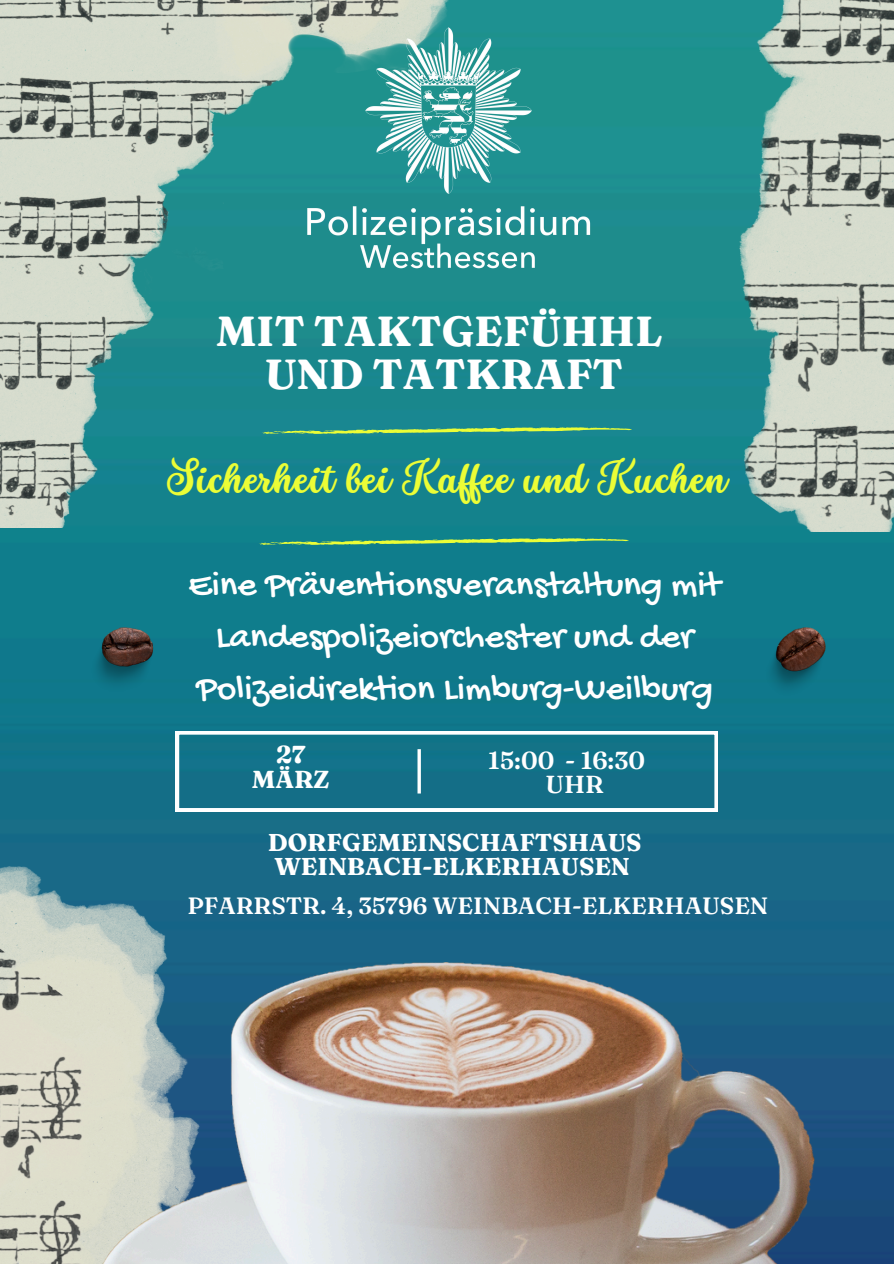
<style>
.page{position:relative;width:894px;height:1264px;background:#fff}
.page>*{position:absolute;margin:0;border:0;box-sizing:border-box;transform-origin:0 0}
.t1{font:700 42px/42.8px "Fraunces 9 pt";color:#fff;text-align:center}
.t2{font:39.15px "Stars Love";color:#ebfd36}
.t3{font:37.05px/51.8px "Gochi Hand";color:#fff;text-align:center}
.t4{font:600 24.6px "Fraunces 9 pt";color:#fff}
.t5{font:700 24.6px "Fraunces 9 pt";color:#fff}
.t6{font:700 24.3px "Fraunces 9 pt";color:#fff}
.t7{font:600 23.55px "Fraunces 9 pt";color:#fff}
</style>
<div class="page">
<img style="left:0;top:0;width:893px;height:1263px">
<img style="left:0;top:855px;width:199px;height:408px">
<img style="left:96px;top:962px;width:717px;height:301px">
<img style="left:89px;top:627px;width:68px;height:67px">
<img style="left:763px;top:627px;width:62px;height:71px">
<svg style="left:176px;top:731px;width:541px;height:80px;background:#287d93"></svg>
<svg style="left:417px;top:749px;width:4px;height:44px"></svg>
<svg style="left:497px;top:427px;width:135px;height:7px"></svg>
<svg style="left:258px;top:538px;width:370px;height:7px;background:#63af6a"></svg>
<img style="left:697px;top:0;width:196px;height:531px">
<img style="left:0;top:0;width:497px;height:527px">
<img style="left:291px;top:10px;width:316px;height:276px">
<p class="t1" style="left:216px;top:309px;width:448px">MIT TAKTGEFÜHHL<br>UND TATKRAFT</p>
<p class="t2" style="left:167px;top:457px;width:560px">Sicherheit bei Kaffee und Kuchen</p>
<p class="t3" style="left:188px;top:561px;width:533px">Eine Präventionsveranstaltung mit<br>Landespolizeiorchester und der<br>Polizeidirektion Limburg-Weilburg</p>
<p class="t5" style="left:276px;top:739px;width:31px">27</p>
<h1 class="t5" style="left:252px;top:763px;width:79px">MÄRZ</h1>
<p class="t4" style="left:488px;top:744px;width:158px">15:00 - 16:30</p>
<h2 class="t4" style="left:545px;top:769px;width:60px">UHR</h2>
<p class="t6" style="left:268px;top:826px;width:375px">DORFGEMEINSCHAFTSHAUS</p>
<h3 class="t6" style="left:274px;top:851px;width:357px">WEINBACH-ELKERHAUSEN</h3>
<p class="t7" style="left:187px;top:890px;width:582px">PFARRSTR. 4, 35796 WEINBACH-ELKERHAUSEN</p>
</div>
